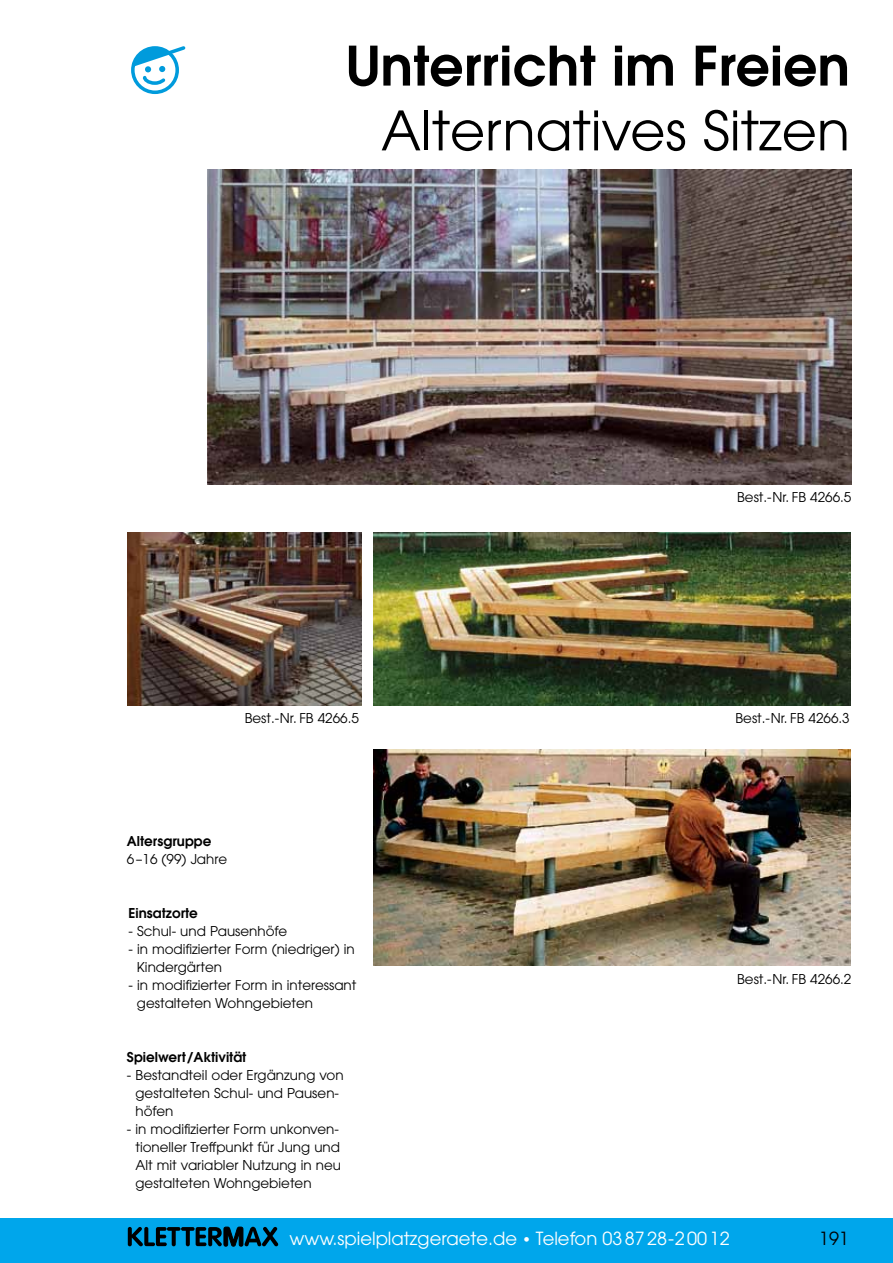
<style>
.page{position:relative;width:893px;height:1263px;background:#fff}
.page>*{position:absolute;margin:0;border:0;box-sizing:border-box;transform-origin:0 0}
.t1{font:600 54px "Avant Garde";color:#000}
.t2{font:54px "Avant Garde";color:#000}
.t3{font:18px "Avant Garde";color:#fff}
.t4{font:18px "Avant Garde";color:#000}
.t5{font:13.5px/18px "Avant Garde";color:#000}
.t6{font:600 13.5px "Avant Garde";color:#000}
.s1{font-size:15px}
</style>
<div class="page">
<div style="left:0;top:1218px;width:893px;height:45px;background:#00a6eb"></div>
<svg style="left:128px;top:1227px;width:150px;height:19px"></svg>
<div style="left:131px;top:46px;width:48px;height:48px;border:4px solid #009bdc;border-radius:50%"></div>
<svg style="left:131px;top:46px;width:55px;height:41px"></svg>
<img style="left:373px;top:750px;width:477px;height:216px">
<img style="left:207px;top:170px;width:644px;height:315px">
<img style="left:128px;top:532px;width:233px;height:173px">
<img style="left:374px;top:532px;width:476px;height:173px">
<h1 class="t1" style="left:346px;top:30px;width:505px">Unterricht im Freien</h1>
<h1 class="t2" style="left:381px;top:99px;width:470px">Alternatives Sitzen</h1>
<p class="t5" style="left:737px;top:488px;width:116px">Best.-Nr. FB 4266.5</p>
<p class="t5" style="left:245px;top:709px;width:116px">Best.-Nr. FB 4266.5</p>
<p class="t5" style="left:735px;top:709px;width:116px">Best.-Nr. FB 4266.3</p>
<p class="t6" style="left:127px;top:832px;width:86px">Altersgruppe</p>
<p class="t5" style="left:127px;top:850px;width:102px">6–16 (99) Jahre</p>
<p class="t6" style="left:128px;top:904px;width:71px">Einsatzorte</p>
<p class="t5" style="left:128px;top:922px;width:160px">- Schul- und Pausenhöfe</p>
<p class="t5" style="left:137px;top:940px;width:219px;text-indent:-9px">- in modifizierter Form (niedriger) in<br>Kindergärten</p>
<p class="t5" style="left:137px;top:976px;width:221px;text-indent:-9px">- in modifizierter Form in interessant gestalteten Wohngebieten</p>
<p class="t6" style="left:127px;top:1048px;width:121px">Spielwert/Aktivität</p>
<p class="t5" style="left:135px;top:1066px;width:210px;text-indent:-9px">- Bestandteil oder Ergänzung von gestalteten Schul- und Pausen&shy;höfen</p>
<p class="t5" style="left:135px;top:1120px;width:207px;text-indent:-9px">- in modifizierter Form unkonven&shy;tioneller Treffpunkt für Jung und<br>Alt mit variabler Nutzung in neu gestalteten Wohngebieten</p>
<p class="t5" style="left:737px;top:970px;width:116px">Best.-Nr. FB 4266.2</p>
<h2 class="t3" style="left:289px;top:1228px;width:442px">www.spielplatzgeraete.de <span class="s1">•</span> Telefon 03 8728-20012</h2>
<h2 class="t4" style="left:819px;top:1228px;width:31px">191</h2>
</div>
